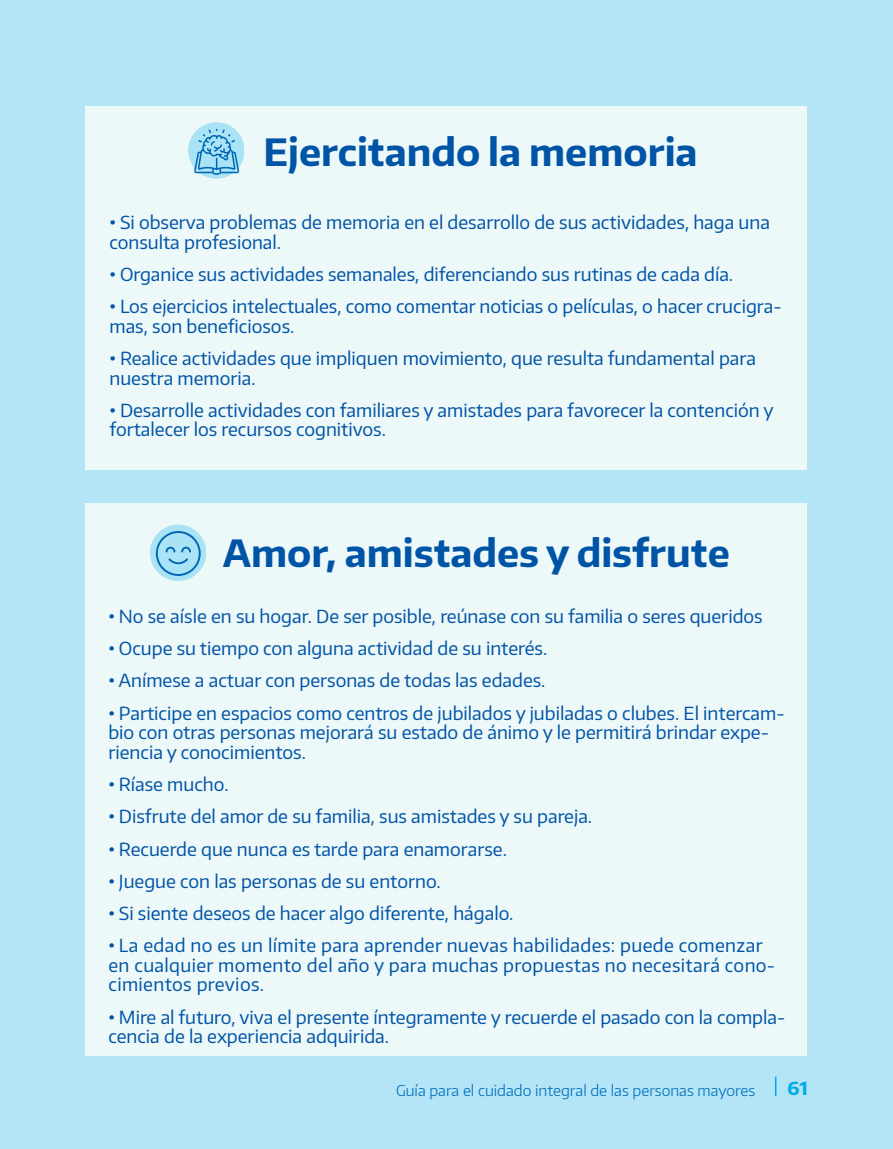
<style>
.page{position:relative;width:893px;height:1149px;background:#fff}
.page>*{position:absolute;margin:0;border:0;box-sizing:border-box;transform-origin:0 0}
.t1{font:700 37.5px "Encode Sans";color:#0054a6}
.t2{font:18px/19.5px "Encode Sans";color:#0054a6}
.t3{font:18px/19.5px "Encode Sans";letter-spacing:.02em;color:#0054a6}
.t4{font:700 18px "Encode Sans";color:#00aae7}
.t5{font:300 15px "Encode Sans";color:#0054a6}
.s1{font-weight:700}
</style>
<div class="page">
<div style="left:0;top:0;width:893px;height:1148px;background:#b3e5f7"></div>
<div style="left:85px;top:503px;width:722px;height:551px;background:#edf8f9"></div>
<div style="left:85px;top:106px;width:722px;height:364px;background:#edf8f9"></div>
<div style="left:188px;top:122px;width:56px;height:56px;background:#aae3f6;border-radius:50%"></div>
<svg style="left:194px;top:129px;width:45px;height:46px"></svg>
<div style="left:150px;top:524px;width:55px;height:56px;background:#aae3f6;border-radius:50%"></div>
<svg style="left:156px;top:531px;width:45px;height:44px"></svg>
<h1 class="t1" style="left:264px;top:128px;width:435px">Ejercitando la memoria</h1>
<p class="t2" style="left:109px;top:212px;width:662px"><span class="s1">•</span> Si observa problemas de memoria en el desarrollo de sus actividades, haga una consulta profesional.</p>
<p class="t2" style="left:109px;top:264px;width:625px"><span class="s1">•</span> Organice sus actividades semanales, diferenciando sus rutinas de cada día.</p>
<p class="t2" style="left:109px;top:296px;width:674px"><span class="s1">•</span> Los ejercicios intelectuales, como comentar noticias o películas, o hacer crucigra&shy;mas, son beneficiosos.</p>
<p class="t2" style="left:109px;top:348px;width:648px"><span class="s1">•</span> Realice actividades que impliquen movimiento, que resulta fundamental para nuestra memoria.</p>
<p class="t2" style="left:109px;top:399px;width:666px"><span class="s1">•</span> Desarrolle actividades con familiares y amistades para favorecer la contención y fortalecer los recursos cognitivos.</p>
<h1 class="t1" style="left:223px;top:528px;width:508px">Amor, amistades y disfrute</h1>
<p class="t2" style="left:108px;top:605px;width:656px"><span class="s1">•</span> No se aísle en su hogar. De ser posible, reúnase con su familia o seres queridos</p>
<p class="t2" style="left:108px;top:638px;width:440px"><span class="s1">•</span> Ocupe su tiempo con alguna actividad de su interés.</p>
<p class="t2" style="left:108px;top:670px;width:439px"><span class="s1">•</span> Anímese a actuar con personas de todas las edades.</p>
<p class="t2" style="left:108px;top:702px;width:678px"><span class="s1">•</span> Participe en espacios como centros de jubilados y jubiladas o clubes. El intercam&shy;bio con otras personas mejorará su estado de ánimo y le permitirá brindar expe&shy;riencia y conocimientos.</p>
<p class="t2" style="left:108px;top:773px;width:122px"><span class="s1">•</span> Ríase mucho.</p>
<p class="t2" style="left:108px;top:806px;width:485px"><span class="s1">•</span> Disfrute del amor de su familia, sus amistades y su pareja.</p>
<p class="t2" style="left:108px;top:838px;width:400px"><span class="s1">•</span> Recuerde que nunca es tarde para enamorarse.</p>
<p class="t2" style="left:108px;top:870px;width:334px"><span class="s1">•</span> Juegue con las personas de su entorno.</p>
<p class="t2" style="left:108px;top:902px;width:407px"><span class="s1">•</span> Si siente deseos de hacer algo diferente, hágalo.</p>
<p class="t3" style="left:108px;top:935px;width:668px"><span class="s1">•</span> La edad no es un límite para aprender nuevas habilidades: puede comenzar en cualquier momento del año y para muchas propuestas no necesitará cono&shy;cimientos previos.</p>
<p class="t2" style="left:108px;top:1006px;width:678px"><span class="s1">•</span> Mire al futuro, viva el presente íntegramente y recuerde el pasado con la compla&shy;cencia de la experiencia adquirida.</p>
<p class="t5" style="left:396px;top:1079px;width:361px">Guía para el cuidado integral de las personas mayores</p>
<p class="t4" style="left:787px;top:1076px;width:22px">61</p>
</div>
